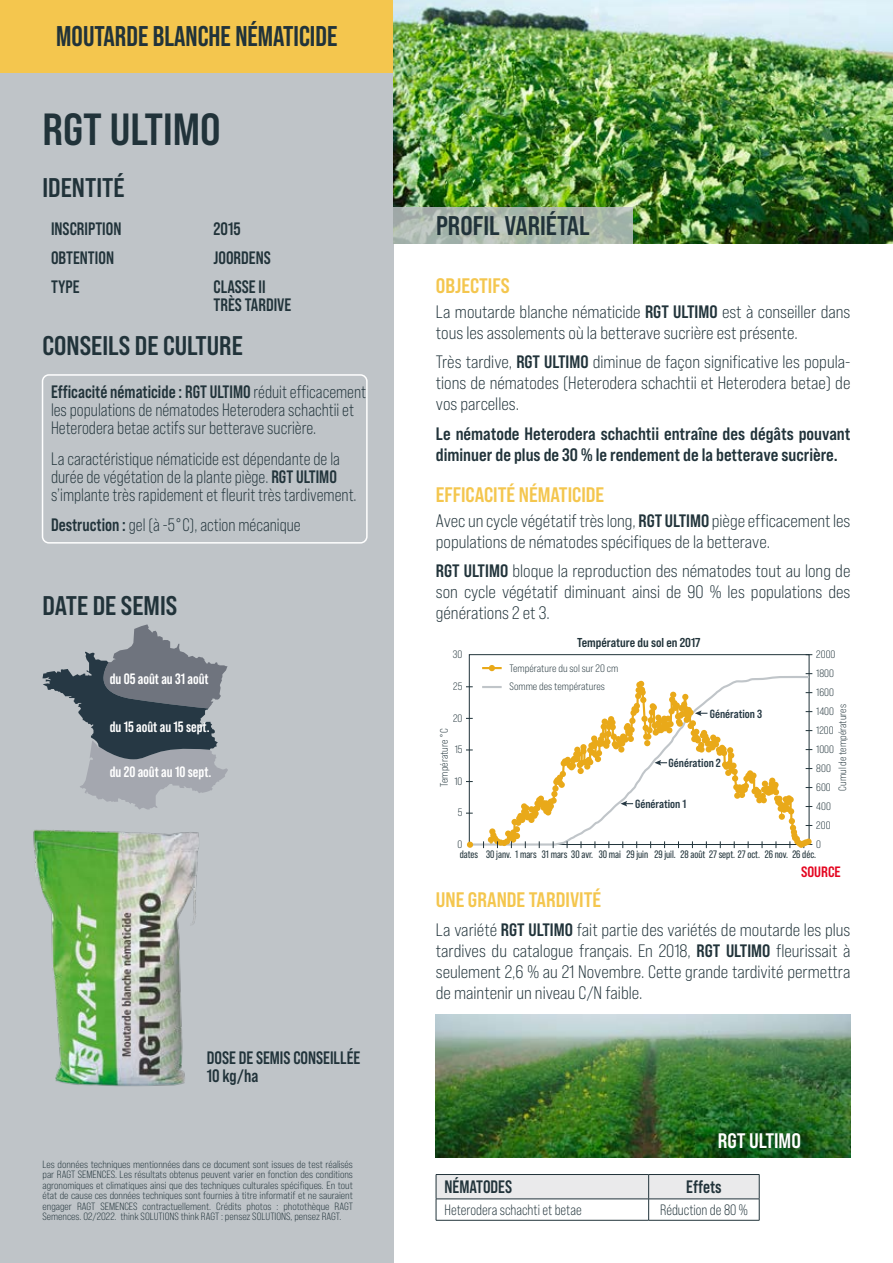
<style>
.page{position:relative;width:893px;height:1263px;background:#fff}
.page>*{position:absolute;margin:0;border:0;box-sizing:border-box;transform-origin:0 0}
.t1{font:45px "Bebas Neue Pro Sm E Bd";color:#21333a}
.t2{font:700 28.5px "Bebas Neue Pro";color:#21333a}
.t3{font:27px "Bebas Neue Pro Sm E Bd";color:#21333a}
.t4{font:21px "Bebas Neue Pro Sm E Bd";color:#f4c64e}
.t5{font:21px "Bebas Neue Pro Sm E Bd";color:#fff}
.t6{font:18px/21px "Bebas Neue Pro Sm E Bk";color:#21333a;text-align:justify}
.t7{font:18px/18px "Bebas Neue Pro Sm E Bk";color:#21333a;scale:.92 1}
.t8{font:18px/18px "Bebas Neue Pro Sm E Bd";color:#21333a;scale:.92 1}
.t9{font:18px/21px "Bebas Neue Pro Sm E Bd";color:#21333a}
.t10{font:700 15px "Bebas Neue Pro";color:#fff}
.t11{font:15px "Bebas Neue Pro Sm E Bk";color:#21333a;scale:.92 1}
.t12{font:15px "Bebas Neue Pro Sm E Bd";color:#e40520}
.t13{font:12.9px "Bebas Neue Pro Sm E Bd";color:#21333a}
.t14{font:11.85px "Bebas Neue Pro Sm E Bd";color:#263944}
.t15{font:10.8px/18.9px "Bebas Neue Pro Sm E Bk";color:#21333a}
.t16{font:10.8px "Bebas Neue Pro";color:#21333a}
.t17{font:10.5px/10.5px "Bebas Neue Pro Sm E Bk";color:#21333a;text-align:justify}
.s1{font-family:"Bebas Neue Pro Sm E Bk"}
.s2{font-family:"Bebas Neue Pro Sm E Bd"}
</style>
<div class="page">
<div style="left:0;top:0;width:394px;height:73px;background:#f4c64e"></div>
<div style="left:0;top:73px;width:394px;height:1190px;background:#bfc4c8"></div>
<img style="left:394px;top:0;width:499px;height:244px">
<svg style="left:394px;top:208px;width:239px;height:36px;background:#acb9ae"></svg>
<img style="left:33px;top:829px;width:166px;height:258px">
<svg style="left:436px;top:1174px;width:324px;height:46px"></svg>
<hr style="left:436px;top:1220px;width:213px;height:1px;background:#21333a">
<hr style="left:649px;top:1220px;width:110px;height:1px;background:#21333a">
<div style="left:42px;top:374px;width:326px;height:170px;border:2px solid #fff;border-radius:6px"></div>
<svg style="left:467px;top:675px;width:16px;height:172px"></svg>
<div style="left:467px;top:841px;width:6px;height:7px;background:#e9a919;border-radius:50%"></div>
<hr style="left:482px;top:686px;width:20px;height:2px;background:#c0c5c9">
<hr style="left:482px;top:667px;width:20px;height:2px;background:#e9a919">
<svg style="left:483px;top:665px;width:329px;height:183px"></svg>
<svg style="left:43px;top:624px;width:185px;height:185px"></svg>
<img style="left:436px;top:1015px;width:414px;height:142px">
<h2 class="t2" style="left:56px;top:20px;width:282px">MOUTARDE BLANCHE NÉMATICIDE</h2>
<h1 class="t1" style="left:43px;top:102px;width:180px">RGT ULTIMO</h1>
<h3 class="t3" style="left:43px;top:172px;width:84px">IDENTITÉ</h3>
<p class="t8" style="left:51px;top:220px;width:78px">INSCRIPTION</p>
<p class="t8" style="left:214px;top:220px;width:31px">2015</p>
<p class="t8" style="left:51px;top:248px;width:70px">OBTENTION</p>
<p class="t8" style="left:214px;top:248px;width:64px">JOORDENS</p>
<p class="t8" style="left:51px;top:277px;width:33px">TYPE</p>
<p class="t8" style="left:214px;top:277px;width:86px">CLASSE II<br>TRÈS TARDIVE</p>
<h3 class="t3" style="left:43px;top:329px;width:202px">CONSEILS DE CULTURE</h3>
<p class="t8" style="left:51px;top:382px;width:344px">Efficacité nématicide : RGT ULTIMO <span class="s1">réduit efficacement</span></p>
<p class="t7" style="left:51px;top:400px;width:331px">les populations de nématodes Heterodera schachtii et<br>Heterodera betae actifs sur betterave sucrière.</p>
<p class="t7" style="left:51px;top:449px;width:334px">La caractéristique nématicide est dépendante de la durée de végétation de la plante piège. <span class="s2">RGT ULTIMO </span>s’implante très rapidement et fleurit très tardivement.</p>
<p class="t7" style="left:51px;top:516px;width:273px"><span class="s2">Destruction :</span> gel (à -5°C), action mécanique</p>
<h3 class="t3" style="left:43px;top:590px;width:136px">DATE DE SEMIS</h3>
<p class="t10" style="left:110px;top:670px;width:100px">du 05 août au 31 août</p>
<p class="t10" style="left:110px;top:718px;width:101px">du 15 août au 15 sept.</p>
<p class="t10" style="left:110px;top:763px;width:103px">du 20 août au 10 sept.</p>
<p class="t8" style="left:207px;top:1049px;width:168px">DOSE DE SEMIS CONSEILLÉE<br>10 kg/ha</p>
<p class="t17" style="left:43px;top:1159px;width:312px">Les données techniques mentionnées dans ce document sont issues de test réalisés par RAGT SEMENCES. Les résultats obtenus peuvent varier en fonction des conditions agronomiques et climatiques ainsi que des techniques culturales spécifiques. En tout état de cause ces données techniques sont fournies à titre informatif et ne sauraient engager RAGT SEMENCES contractuellement. Crédits photos : photothèque RAGT Semences. 02/2022. think SOLUTIONS think RAGT : pensez SOLUTIONS, pensez RAGT.</p>
<h3 class="t3" style="left:436px;top:210px;width:155px">PROFIL VARIÉTAL</h3>
<p class="t4" style="left:436px;top:273px;width:75px">OBJECTIFS</p>
<p class="t6" style="left:436px;top:301px;width:416px">La moutarde blanche nématicide <span class="s2">RGT ULTIMO</span> est à conseiller dans tous les assolements où la betterave sucrière est présente.</p>
<p class="t6" style="left:436px;top:351px;width:416px">Très tardive, <span class="s2">RGT ULTIMO</span> diminue de façon significative les popula&shy;tions de nématodes (Heterodera schachtii et Heterodera betae) de vos parcelles.</p>
<p class="t9" style="left:436px;top:423px;width:416px">Le nématode Heterodera schachtii entraîne des dégâts pouvant diminuer de plus de 30 % le rendement de la betterave sucrière.</p>
<p class="t4" style="left:436px;top:482px;width:170px">EFFICACITÉ NÉMATICIDE</p>
<p class="t6" style="left:436px;top:510px;width:416px">Avec un cycle végétatif très long, <span class="s2">RGT ULTIMO</span> piège efficacement les populations de nématodes spécifiques de la betterave.</p>
<p class="t6" style="left:436px;top:560px;width:416px"><span class="s2">RGT ULTIMO</span> bloque la reproduction des nématodes tout au long de son cycle végétatif diminuant ainsi de 90 % les populations des générations 2 et 3.</p>
<p class="t15" style="left:453px;top:645px;width:11px">30</p>
<p class="t15" style="left:453px;top:676px;width:11px">25</p>
<p class="t15" style="left:453px;top:709px;width:11px">20</p>
<p class="t15" style="left:434px;top:787px;width:60px;rotate:-90deg">Température °C</p>
<p class="t15" style="left:455px;top:740px;width:9px">15</p>
<p class="t15" style="left:454px;top:772px;width:9px">10</p>
<p class="t15" style="left:458px;top:803px;width:6px">5</p>
<p class="t15" style="left:457px;top:834px;width:6px">0</p>
<p class="t13" style="left:577px;top:634px;width:125px">Température du sol en 2017</p>
<p class="t15" style="left:510px;top:659px;width:110px;line-height:17.9px">Température du sol sur 20 cm<br>Somme des températures</p>
<p class="t14" style="left:710px;top:706px;width:54px">Génération 3</p>
<p class="t14" style="left:668px;top:756px;width:54px">Génération 2</p>
<p class="t14" style="left:635px;top:797px;width:53px">Génération 1</p>
<p class="t15" style="left:816px;top:645px;width:21px">2000</p>
<p class="t15" style="left:816px;top:664px;width:19px">1800</p>
<p class="t15" style="left:816px;top:683px;width:19px">1600</p>
<p class="t15" style="left:833px;top:790px;width:88px;rotate:-90deg">Cumul de températures</p>
<p class="t15" style="left:816px;top:702px;width:19px">1400</p>
<p class="t15" style="left:816px;top:721px;width:19px">1200</p>
<p class="t15" style="left:816px;top:740px;width:19px">1000</p>
<p class="t15" style="left:816px;top:759px;width:16px">800</p>
<p class="t15" style="left:816px;top:778px;width:16px">600</p>
<p class="t15" style="left:816px;top:797px;width:16px">400</p>
<p class="t15" style="left:816px;top:816px;width:16px">200<br>0</p>
<p class="t16" style="left:460px;top:848px;width:358px">dates 30 janv. 1 mars 31 mars 30 avr. 30 mai 29 juin 29 juil. 28 août 27 sept. 27 oct. 26 nov. 26 déc.</p>
<p class="t4" style="left:436px;top:887px;width:167px">UNE GRANDE TARDIVITÉ</p>
<p class="t12" style="left:801px;top:863px;width:41px">SOURCE</p>
<p class="t6" style="left:436px;top:919px;width:416px">La variété <span class="s2">RGT ULTIMO</span> fait partie des variétés de moutarde les plus tardives du catalogue français. En 2018, <span class="s2">RGT ULTIMO</span> fleurissait à seulement 2,6 % au 21 Novembre. Cette grande tardivité permettra de maintenir un niveau C/N faible.</p>
<p class="t5" style="left:718px;top:1128px;width:85px">RGT ULTIMO</p>
<p class="t8" style="left:445px;top:1177px;width:75px">NÉMATODES</p>
<p class="t8" style="left:686px;top:1177px;width:40px">Effets</p>
<p class="t11" style="left:445px;top:1200px;width:151px">Heterodera schachti et betae</p>
<p class="t11" style="left:660px;top:1200px;width:97px">Réduction de 80 %</p>
</div>
